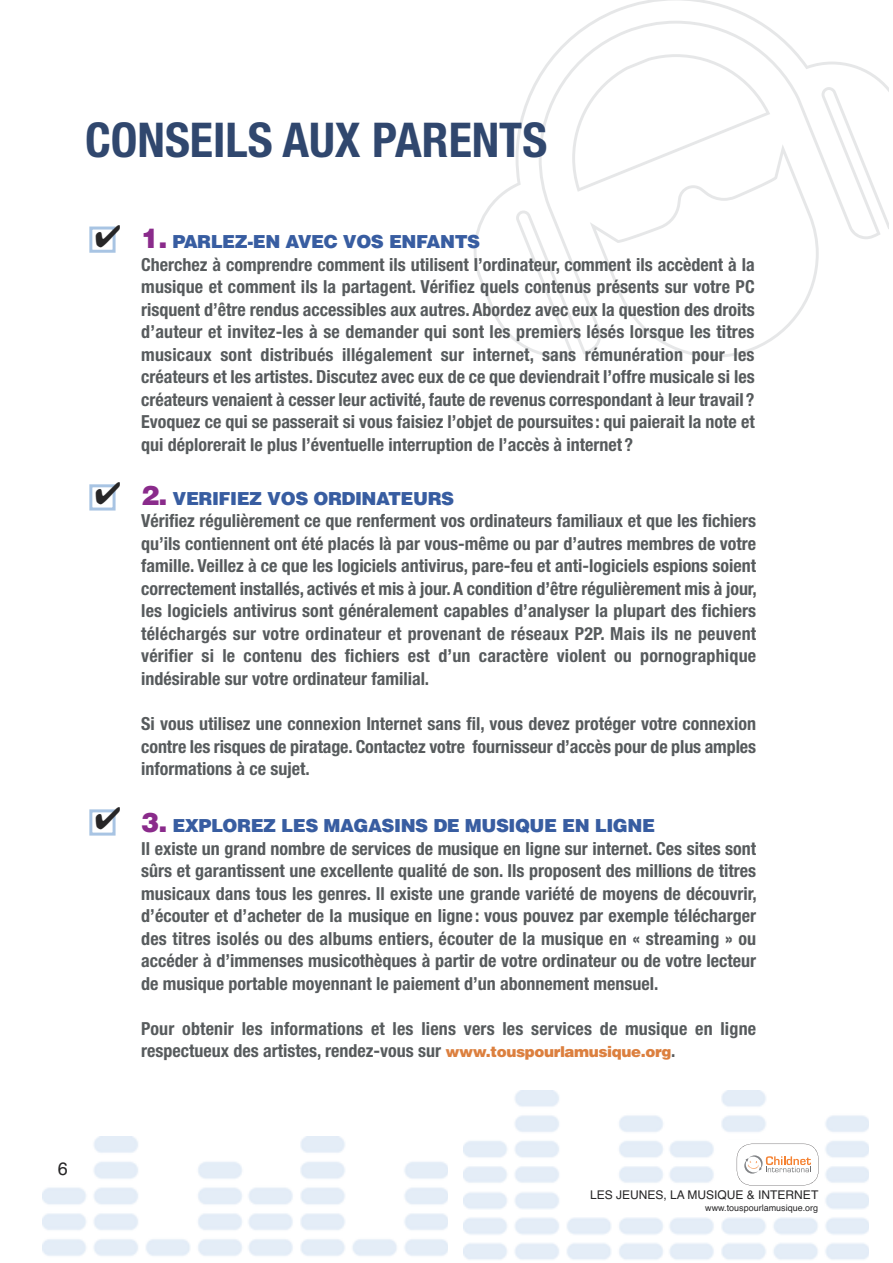
<style>
.page{position:relative;width:893px;height:1263px;background:#fff}
.page>*{position:absolute;margin:0;border:0;box-sizing:border-box;transform-origin:0 0}
.t1{font:700 condensed 48px "Helvetica Neue";color:#30476e}
.t2{font:700 condensed 18px/22.5px "Helvetica Neue";color:#575b5d;text-align:justify}
.t3{font:900 18px "Helvetica";letter-spacing:-.025em;color:#385da1}
.t4{font:18px "Helvetica";color:#272627}
.t5{font:12px "Helvetica";color:#272627}
.t6{font:9px "Helvetica";color:#272627}
.s1{font-size:27px;color:#8a2b8b}
.s2{font-family:"Helvetica";font-weight:900;font-stretch:normal;font-size:15px;color:#dc803f}
</style>
<div class="page">
<svg style="left:474px;top:0;width:415px;height:358px"></svg>
<img style="left:42px;top:1136px;width:406px;height:120px">
<img style="left:463px;top:1090px;width:406px;height:170px">
<div style="left:720px;top:1140px;width:102px;height:49px;background:#fff"></div>
<svg style="left:737px;top:1144px;width:81px;height:41px"></svg>
<div style="left:566px;top:1186px;width:252px;height:31px;background:#fff"></div>
<div style="left:89px;top:226px;width:27px;height:27px;border:3px solid #a8c4e3"></div>
<div style="left:89px;top:484px;width:27px;height:26px;border:3px solid #a8c4e3"></div>
<div style="left:89px;top:809px;width:27px;height:26px;border:3px solid #a8c4e3"></div>
<svg style="left:96px;top:226px;width:20px;height:21px"></svg>
<svg style="left:96px;top:484px;width:20px;height:21px"></svg>
<svg style="left:96px;top:809px;width:20px;height:21px"></svg>
<h1 class="t1" style="left:85px;top:122px;width:464px">CONSEILS AUX PARENTS</h1>
<p class="t3" style="left:141px;top:235px;width:340px"><span class="s1">1.</span> PARLEZ-EN AVEC VOS ENFANTS</p>
<p class="t2" style="left:141px;top:255px;width:615px">Cherchez à comprendre comment ils utilisent l’ordinateur, comment ils accèdent à la musique et comment ils la partagent. Vérifiez quels contenus présents sur votre PC risquent d’être rendus accessibles aux autres. Abordez avec eux la question des droits d’auteur et invitez-les à se demander qui sont les premiers lésés lorsque les titres musicaux sont distribués illégalement sur internet, sans rémunération pour les créateurs et les artistes. Discutez avec eux de ce que deviendrait l’offre musicale si les créateurs venaient à cesser leur activité, faute de revenus correspondant à leur travail ?<br>Evoquez ce qui se passerait si vous faisiez l’objet de poursuites : qui paierait la note et qui déplorerait le plus l’éventuelle interruption de l’accès à internet ?</p>
<p class="t3" style="left:141px;top:492px;width:314px"><span class="s1">2.</span> VERIFIEZ VOS ORDINATEURS</p>
<p class="t2" style="left:141px;top:511px;width:617px">Vérifiez régulièrement ce que renferment vos ordinateurs familiaux et que les fichiers qu’ils contiennent ont été placés là par vous-même ou par d’autres membres de votre famille. Veillez à ce que les logiciels antivirus, pare-feu et anti-logiciels espions soient correctement installés, activés et mis à jour. A condition d’être régulièrement mis à jour, les logiciels antivirus sont généralement capables d’analyser la plupart des fichiers téléchargés sur votre ordinateur et provenant de réseaux P2P. Mais ils ne peuvent vérifier si le contenu des fichiers est d’un caractère violent ou pornographique indésirable sur votre ordinateur familial.</p>
<p class="t2" style="left:141px;top:714px;width:616px">Si vous utilisez une connexion Internet sans fil, vous devez protéger votre connexion contre les risques de piratage. Contactez votre fournisseur d’accès pour de plus amples informations à ce sujet.</p>
<p class="t3" style="left:141px;top:819px;width:515px"><span class="s1">3.</span> EXPLOREZ LES MAGASINS DE MUSIQUE EN LIGNE</p>
<p class="t2" style="left:141px;top:838px;width:617px">Il existe un grand nombre de services de musique en ligne sur internet. Ces sites sont sûrs et garantissent une excellente qualité de son. Ils proposent des millions de titres musicaux dans tous les genres. Il existe une grande variété de moyens de découvrir, d’écouter et d’acheter de la musique en ligne : vous pouvez par exemple télécharger des titres isolés ou des albums entiers, écouter de la musique en « streaming » ou accéder à d’immenses musicothèques à partir de votre ordinateur ou de votre lecteur de musique portable moyennant le paiement d’un abonnement mensuel.</p>
<p class="t2" style="left:141px;top:1018px;width:616px">Pour obtenir les informations et les liens vers les services de musique en ligne respectueux des artistes, rendez-vous sur <span class="s2">www.touspourlamusique.org</span>.</p>
<p class="t4" style="left:58px;top:1162px;width:12px">6</p>
<p class="t5" style="left:590px;top:1190px;width:230px">LES JEUNES, LA MUSIQUE &amp; INTERNET</p>
<p class="t6" style="left:705px;top:1205px;width:115px">www.touspourlamusique.org</p>
</div>
